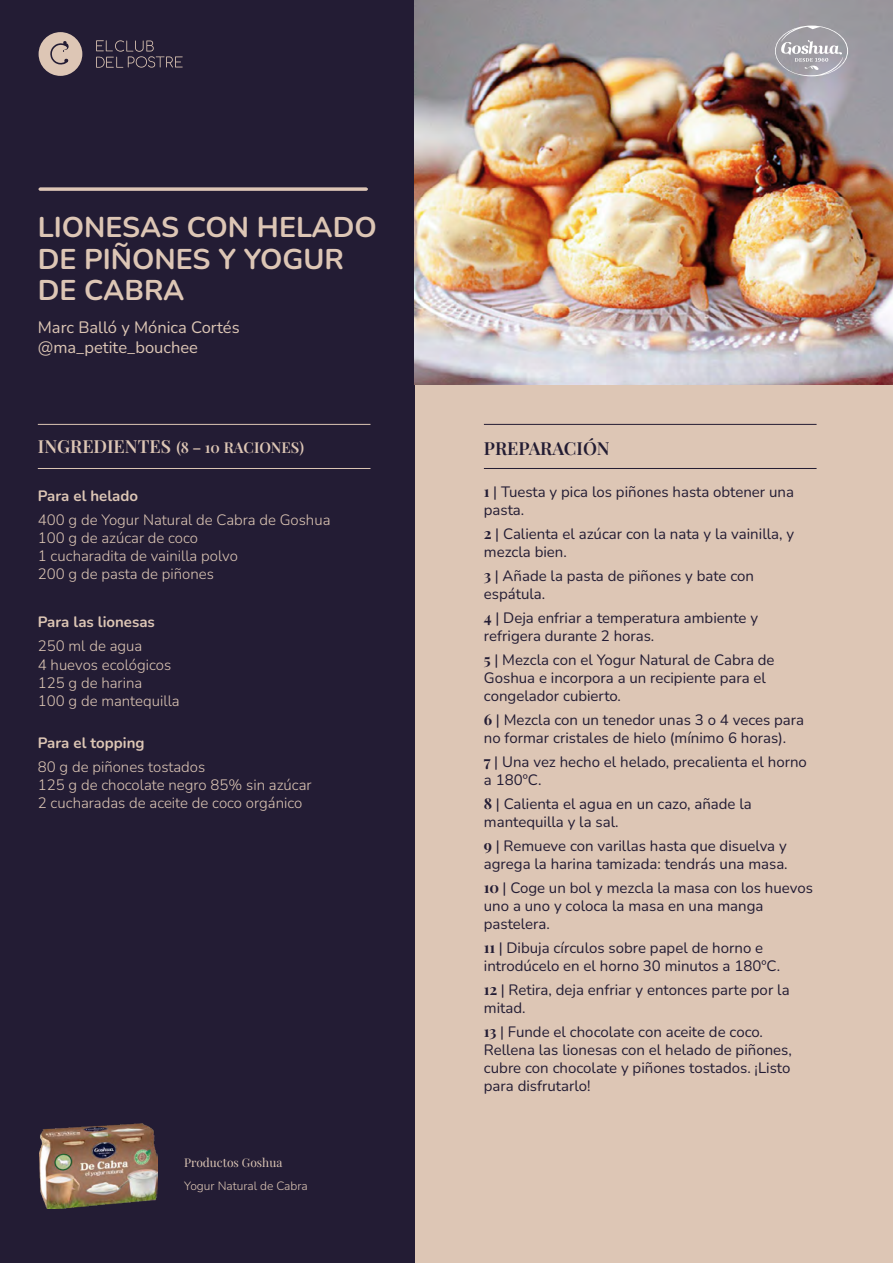
<style>
.page{position:relative;width:893px;height:1263px;background:#fff}
.page>*{position:absolute;margin:0;border:0;box-sizing:border-box;transform-origin:0 0}
.t1{font:700 28.5px/31.5px "Nunito";color:#ddc6b5}
.t2{font:600 18px "Playfair Display";letter-spacing:-.005em;color:#231c33}
.t3{font:16.5px/19.5px "Nunito";color:#ddc6b5}
.t4{font:15px/18px "Nunito";color:#231c34}
.t5{font:300 15px/18px "Nunito";color:#ddc6b5}
.t6{font:700 15px "Nunito";color:#ddc6b5}
.t7{font:600 15px "Playfair Display";color:#ddc6b5}
.t8{font:300 12px "Nunito";color:#ddc6b5}
.t9{font:12px "Playfair Display";color:#ddc6b5}
.s1{font-size:18px}
.s2{font-family:"Playfair Display";font-weight:700}
</style>
<div class="page">
<div style="left:407px;top:0;width:486px;height:1263px;background:#ddc6b5"></div>
<div style="left:0;top:0;width:415px;height:1263px;background:#231c34"></div>
<svg style="left:39px;top:32px;width:43px;height:44px"></svg>
<svg style="left:96px;top:40px;width:87px;height:28px"></svg>
<hr style="left:38px;top:468px;width:332px;height:1px;background:#ddc6b5">
<hr style="left:38px;top:424px;width:332px;height:1px;background:#ddc6b5">
<hr style="left:484px;top:468px;width:333px;height:1px;background:#231c33">
<hr style="left:484px;top:424px;width:333px;height:1px;background:#231c33">
<img style="left:415px;top:0;width:478px;height:384px">
<svg style="left:775px;top:26px;width:73px;height:50px;background:#aeabb1"></svg>
<hr style="left:40px;top:188px;width:326px;height:3px;background:#ddc6b6">
<img style="left:40px;top:1124px;width:117px;height:85px">
<h1 class="t1" style="left:38px;top:211px;width:341px">LIONESAS CON HELADO<br>DE PIÑONES Y YOGUR<br>DE CABRA</h1>
<p class="t3" style="left:38px;top:317px;width:203px">Marc Balló y Mónica Cortés @ma_petite_bouchee</p>
<p class="t7" style="left:38px;top:436px;width:268px"><span class="s1">INGREDIENTES</span> (8 – 10 RACIONES)</p>
<p class="t6" style="left:38px;top:486px;width:102px">Para el helado</p>
<p class="t5" style="left:38px;top:511px;width:294px">400 g de Yogur Natural de Cabra de Goshua<br>100 g de azúcar de coco<br>1 cucharadita de vainilla polvo<br>200 g de pasta de piñones</p>
<p class="t6" style="left:38px;top:612px;width:119px">Para las lionesas</p>
<p class="t5" style="left:38px;top:637px;width:143px">250 ml de agua<br>4 huevos ecológicos<br>125 g de harina<br>100 g de mantequilla</p>
<p class="t6" style="left:38px;top:732px;width:108px">Para el topping</p>
<p class="t5" style="left:38px;top:757px;width:275px">80 g de piñones tostados<br>125 g de chocolate negro 85% sin azúcar<br>2 cucharadas de aceite de coco orgánico</p>
<p class="t9" style="left:184px;top:1153px;width:100px">Productos Goshua</p>
<p class="t8" style="left:184px;top:1177px;width:125px">Yogur Natural de Cabra</p>
<p class="t2" style="left:484px;top:434px;width:127px">PREPARACIÓN</p>
<p class="t4" style="left:484px;top:482px;width:312px"><span class="s2">1</span> | Tuesta y pica los piñones hasta obtener una pasta.</p>
<p class="t4" style="left:484px;top:524px;width:312px"><span class="s2">2</span> | Calienta el azúcar con la nata y la vainilla, y mezcla bien.</p>
<p class="t4" style="left:484px;top:566px;width:272px"><span class="s2">3</span> | Añade la pasta de piñones y bate con espátula.</p>
<p class="t4" style="left:484px;top:608px;width:276px"><span class="s2">4</span> | Deja enfriar a temperatura ambiente y refrigera durante 2 horas.</p>
<p class="t4" style="left:484px;top:650px;width:292px"><span class="s2">5</span> | Mezcla con el Yogur Natural de Cabra de<br>Goshua e incorpora a un recipiente para el congelador cubierto.</p>
<p class="t4" style="left:484px;top:710px;width:322px"><span class="s2">6</span> | Mezcla con un tenedor unas 3 o 4 veces para no formar cristales de hielo (mínimo 6 horas).</p>
<p class="t4" style="left:484px;top:752px;width:324px"><span class="s2">7</span> | Una vez hecho el helado, precalienta el horno a 180ºC.</p>
<p class="t4" style="left:484px;top:794px;width:269px"><span class="s2">8</span> | Calienta el agua en un cazo, añade la mantequilla y la sal.</p>
<p class="t4" style="left:484px;top:836px;width:305px"><span class="s2">9</span> | Remueve con varillas hasta que disuelva y agrega la harina tamizada: tendrás una masa.</p>
<p class="t4" style="left:484px;top:878px;width:331px"><span class="s2">10</span> | Coge un bol y mezcla la masa con los huevos uno a uno y coloca la masa en una manga pastelera.</p>
<p class="t4" style="left:484px;top:938px;width:298px"><span class="s2">11</span> | Dibuja círculos sobre papel de horno e introdúcelo en el horno 30 minutos a 180ºC.</p>
<p class="t4" style="left:484px;top:980px;width:307px"><span class="s2">12</span> | Retira, deja enfriar y entonces parte por la mitad.</p>
<p class="t4" style="left:484px;top:1022px;width:309px"><span class="s2">13</span> | Funde el chocolate con aceite de coco.<br>Rellena las lionesas con el helado de piñones, cubre con chocolate y piñones tostados. ¡Listo para disfrutarlo!</p>
</div>
